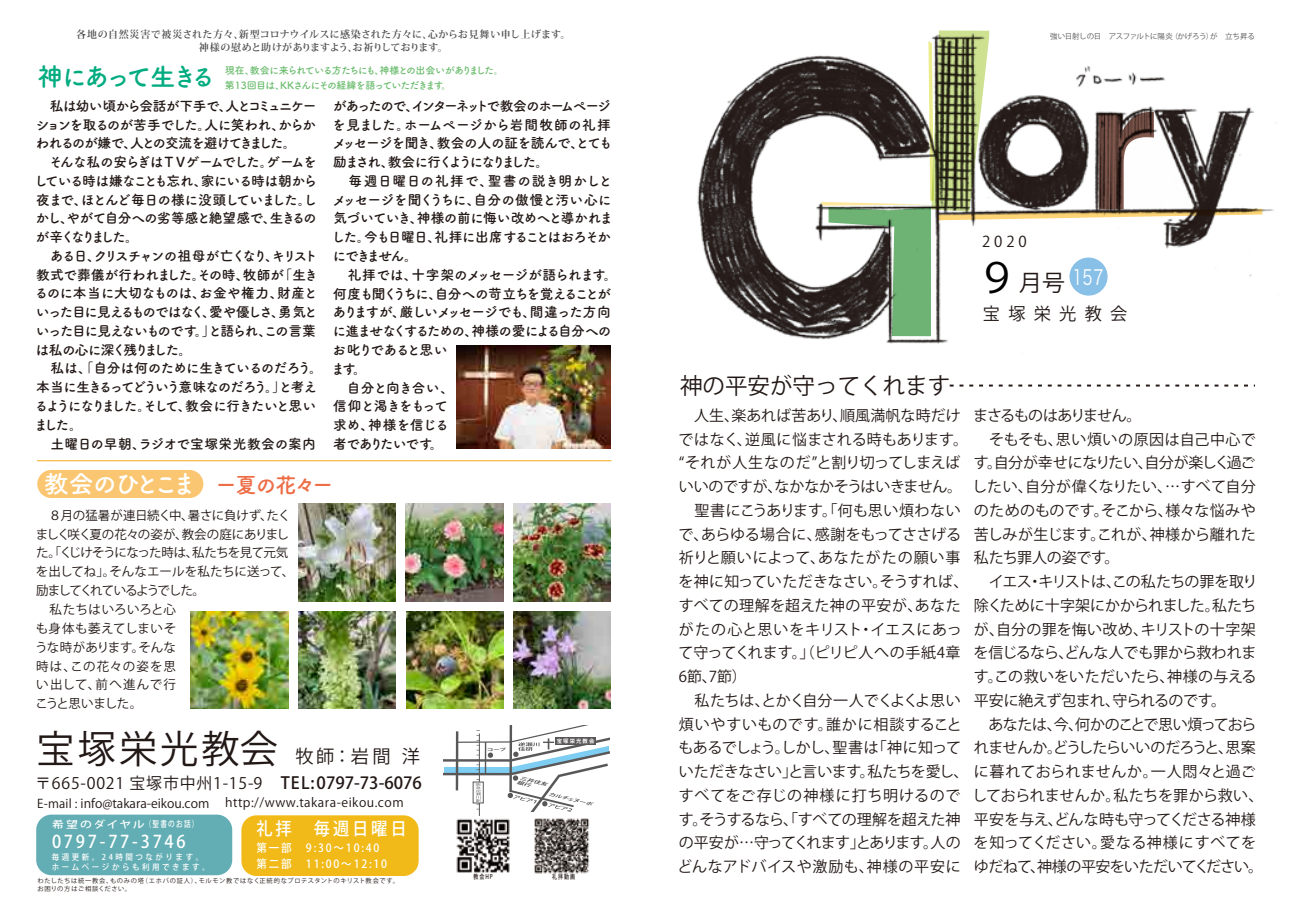
<style>
.page{position:relative;width:1290px;height:911px;background:#fff}
.page>*{position:absolute;margin:0;border:0;box-sizing:border-box;transform-origin:0 0}
.t1{font:38.25px "Koz Go Pro";letter-spacing:.08em;color:#221815}
.t2{font:25.62px "Tsuku A Rd Gothic Std B";letter-spacing:-.155em;color:#00ac80}
.t3{font:25px "Tsuku A Rd Gothic Std B";letter-spacing:-.165em;color:#fff}
.t4{font:22.5px "Koz Go Pro";color:#221815}
.t5{font:20.62px "Hira Kaku Pro W3";color:#fff;scale:.75 1}
.t6{font:18.25px "Koz Go Pr 6 N";color:#221815}
.t7{font:500 17.62px "Koz Go Pro";letter-spacing:.17em;color:#fff;scale:.93 1}
.t8{font:17.25px "Koz Go Pr 6 N";letter-spacing:.48em;color:#221815}
.t9{font:500 16.75px "Koz Go Pro";color:#221815}
.t10{font:15.88px "Koz Go Pr 6 N";letter-spacing:.05em;color:#221815}
.t11{font:15px/23.8px "Koz Go Pro";letter-spacing:-.005em;color:#221815}
.t12{font:15px/23.8px "Koz Go Pro";letter-spacing:-.025em;color:#221815}
.t13{font:15px "Koz Go Pro";letter-spacing:-.07em;color:#221815}
.t14{font:13.75px/18.8px "Tsuku A Rd Gothic Std B";letter-spacing:-.08em;color:#221815}
.t15{font:12.5px/18.8px "Koz Go Pro";color:#221815}
.t16{font:12.5px "Koz Go Pro";letter-spacing:.04em;color:#221815}
.t17{font:500 11.38px/16.4px "Koz Go Pro";letter-spacing:.17em;color:#fff;scale:.93 1}
.t18{font:700 10px/13.8px "Koz Min Pro";letter-spacing:.03em;color:#4d4d4d;text-align:center}
.t19{font:10px/15px "Tsuku A Rd Gothic Std B";letter-spacing:-.1em;color:#6bbc6e}
.t20{font:500 9.88px "Koz Go Pro";letter-spacing:.125em;color:#fff;scale:1.2 1}
.t21{font:500 8.5px "Koz Go Pro";letter-spacing:.19em;color:#fff;scale:.77 1}
.t22{font:500 8.12px/9.9px "Koz Go Pro";letter-spacing:.33em;color:#fff;scale:.93 1}
.t23{font:7.5px "Koz Go Pr 6 N";letter-spacing:-.035em;color:#5a5858}
.t24{font:500 6.5px "Koz Go Pro";letter-spacing:.19em;color:#221815;scale:.77 1}
.t25{font:6.25px/7.5px "Koz Go Pr 6 N";letter-spacing:.105em;color:#221815}
.t26{font:700 5.38px "Koz Go Pro";letter-spacing:.2em;color:#fff}
.s1{font-size:21.25px;color:#ed6d46}
.s2{font-family:"Koz Go Pr 6 N";font-size:12.12px}
.s3{font-family:"Koz Go Pr 6 N";font-size:41.25px;color:#000}
.s4{font-family:"Koz Go Pr 6 N";font-size:23px;color:#221815}
</style>
<div class="page">
<img style="left:697px;top:55px;width:579px;height:289px">
<svg style="left:821px;top:31px;width:441px;height:305px"></svg>
<div style="left:961px;top:285px;width:226px;height:33px;background:#fff"></div>
<div style="left:1069px;top:257px;width:38px;height:39px;background:#89c0e8;border-radius:50%"></div>
<hr style="left:37px;top:460px;width:574px;height:1px;background:#f6ac19">
<img style="left:456px;top:345px;width:155px;height:103px">
<div style="left:37px;top:470px;width:166px;height:28px;background:#fac671;border-radius:14px"></div>
<img style="left:513px;top:504px;width:98px;height:97px">
<img style="left:406px;top:611px;width:97px;height:98px">
<img style="left:191px;top:611px;width:97px;height:98px">
<img style="left:298px;top:611px;width:98px;height:98px">
<img style="left:298px;top:504px;width:98px;height:97px">
<img style="left:406px;top:504px;width:97px;height:97px">
<img style="left:513px;top:611px;width:98px;height:98px">
<img style="left:456px;top:812px;width:54px;height:61px">
<hr style="left:479px;top:733px;width:1px;height:82px;background:#595757">
<svg style="left:443px;top:725px;width:167px;height:86px"></svg>
<div style="left:36px;top:814px;width:196px;height:61px;background:#63aeb4;border-radius:15px"></div>
<svg style="left:950px;top:384px;width:305px;height:2px"></svg>
<div style="left:241px;top:815px;width:178px;height:61px;background:#f1ba18;border-radius:15px"></div>
<img style="left:534px;top:818px;width:56px;height:56px">
<p class="t18" style="left:76px;top:27px;width:496px">各地の自然災害で被災された方々、新型コロナウイルスに感染された方々に、心からお見舞い申し上げます。神様の慰めと助けがありますよう、お祈りしております。</p>
<h2 class="t2" style="left:38px;top:56px;width:180px">神にあって生きる</h2>
<p class="t19" style="left:225px;top:62px;width:280px">現在、教会に来られている方たちにも、神様との出会いがありました。第13回目は、KKさんにその経緯を語っていただきます。</p>
<p class="t14" style="left:34px;top:95px;width:290px">　私は幼い頃から会話が下手で、人とコミュニケーションを取るのが苦手でした。人に笑われ、からかわれるのが嫌で、人との交流を避けてきました。<br>　そんな私の安らぎはＴＶゲームでした。ゲームをしている時は嫌なことも忘れ、家にいる時は朝から夜まで、ほとんど毎日の様に没頭していました。しかし、やがて自分への劣等感と絶望感で、生きるのが辛くなりました。<br>　ある日、クリスチャンの祖母が亡くなり、キリスト教式で葬儀が行われました。その時、牧師が「生きるのに本当に大切なものは、お金や権力、財産といった目に見えるものではなく、愛や優しさ、勇気といった目に見えないものです。」と語られ、この言葉は私の心に深く残りました。<br>　私は、「自分は何のために生きているのだろう。本当に生きるってどういう意味なのだろう。」と考えるようになりました。そして、教会に行きたいと思いました。<br>　土曜日の早朝、ラジオで宝塚栄光教会の案内</p>
<p class="t14" style="left:331px;top:95px;width:288px">があったので、インターネットで教会のホームページを見ました。ホームページから岩間牧師の礼拝メッセージを聞き、教会の人の証を読んで、とても励まされ、教会に行くようになりました。<br>　毎週日曜日の礼拝で、聖書の説き明かしとメッセージを聞くうちに、自分の傲慢と汚い心に気づいていき、神様の前に悔い改めへと導かれました。今も日曜日、礼拝に出席することはおろそかにできません。<br>　礼拝では、十字架のメッセージが語られます。何度も聞くうちに、自分への苛立ちを覚えることがありますが、厳しいメッセージでも、間違った方向に進ませなくするための、神様の愛による自分へのお叱りであると思い<br>ます。<br>　自分と向き合い、<br>信仰と渇きをもって<br>求め、神様を信じる<br>者でありたいです。</p>
<h3 class="t3" style="left:44px;top:464px;width:291px">教会のひとこま <span class="s1">ー夏の花々ー</span></h3>
<p class="t15" style="left:35px;top:506px;width:261px">　８月の猛暑が連日続く中、暑さに負けず、たくましく咲く夏の花々の姿が、教会の庭にありました。「くじけそうになった時は、私たちを見て元気を出してね」。そんなエールを私たちに送って、励ましてくれているようでした。<br>　私たちはいろいろと心<br>も身体も萎えてしまいそ<br>うな時があります。そんな<br>時は、この花々の姿を思<br>い出して、前へ進んで行<br>こうと思いました。</p>
<h1 class="t1" style="left:36px;top:724px;width:243px">宝塚栄光教会</h1>
<p class="t15" style="left:37px;top:794px;width:174px"><span class="s2">E-mail :</span> info@takara-eikou.com</p>
<h3 class="t6" style="left:295px;top:745px;width:126px">牧師：岩間 洋</h3>
<p class="t9" style="left:281px;top:772px;width:143px">TEL:0797-73-6076</p>
<p class="t10" style="left:35px;top:774px;width:229px">〒665-0021 宝塚市中州1-15-9</p>
<p class="t16" style="left:225px;top:794px;width:180px">http://www.takara-eikou.com</p>
<p class="t20" style="left:52px;top:817px;width:79px">希望のダイヤル</p>
<p class="t7" style="left:52px;top:830px;width:145px">0797-77-3746</p>
<p class="t21" style="left:145px;top:818px;width:71px">（聖書のお話）</p>
<p class="t22" style="left:52px;top:852px;width:171px">毎週更新。24時間つながります。ホームページからも利用できます。</p>
<p class="t7" style="left:256px;top:817px;width:163px">礼拝　毎週日曜日</p>
<p class="t17" style="left:256px;top:840px;width:142px">第一部　9:30～10:40第二部　11:00～12:10</p>
<p class="t25" style="left:37px;top:877px;width:363px">わたしたちは統一教会、ものみの塔（エホバの証人）、モルモン教ではなく正統的なプロテスタントのキリスト教会です。お困りの方はご相談ください。</p>
<p class="t26" style="left:557px;top:737px;width:39px">宝塚栄光教会</p>
<p class="t24" style="left:473px;top:872px;width:27px">教会HP</p>
<p class="t24" style="left:552px;top:872px;width:31px">礼拝動画</p>
<p class="t23" style="left:1050px;top:32px;width:206px">強い日射しの日　アスファルトに陽炎（かげろう）が　立ち昇る</p>
<p class="t11" style="left:982px;top:230px;width:46px">2020</p>
<h3 class="t4" style="left:680px;top:371px;width:271px">神の平安が守ってくれます</h3>
<h3 class="t5" style="left:976px;top:259px;width:171px"><span class="s3">９</span><span class="s4">月号</span> 157</h3>
<p class="t8" style="left:983px;top:304px;width:146px">宝塚栄光教会</p>
<p class="t11" style="left:677px;top:404px;width:581px">　人生、楽あれば苦あり、順風満帆な時だけ<br>ではなく、逆風に悩まされる時もあります。　そもそも、思い煩いの原因は自己中心で“それが人生なのだ”と割り切ってしまえば<br>いいのですが、なかなかそうはいきません。<br>　聖書にこうあります。「何も思い煩わない<br>で、あらゆる場合に、感謝をもってささげる<br>祈りと願いによって、あなたがたの願い事<br>を神に知っていただきなさい。そうすれば、　イエス・キリストは、この私たちの罪を取りすべての理解を超えた神の平安が、あなた<br>がたの心と思いをキリスト・イエスにあっ<br>て守ってくれます。」（ピリピ人への手紙4章<br>6節、7節）<br>　私たちは、とかく自分一人でくよくよ思い<br>煩いやすいものです。誰かに相談すること<br>もあるでしょう。しかし、聖書は「神に知って<br>いただきなさい」と言います。私たちを愛し、に暮れておられませんか。一人悶々と過ごすべてをご存じの神様に打ち明けるので<br>す。そうするなら、「すべての理解を超えた神<br>の平安が…守ってくれます」とあります。人の<br>どんなアドバイスや激励も、神様の平安に</p>
<p class="t13" style="left:973px;top:405px;width:170px">まさるものはありません。</p>
<p class="t11" style="left:972px;top:451px;width:285px;text-align:justify">す。自分が幸せになりたい、自分が楽しく過ごしたい、自分が偉くなりたい、…すべて自分のためのものです。そこから、様々な悩みや苦しみが生じます。これが、神様から離れた私たち罪人の姿です。</p>
<p class="t11" style="left:973px;top:594px;width:284px">除くために十字架にかかられました。私たちが、自分の罪を悔い改め、キリストの十字架を信じるなら、どんな人でも罪から救われます。この救いをいただいたら、神様の与える平安に絶えず包まれ、守られるのです。<br>　あなたは、今、何かのことで思い煩っておられませんか。どうしたらいいのだろうと、思案</p>
<p class="t12" style="left:972px;top:784px;width:293px">しておられませんか。私たちを罪から救い、平安を与え、どんな時も守ってくださる神様を知ってください。愛なる神様にすべてをゆだねて、神様の平安をいただいてください。</p>
</div>
